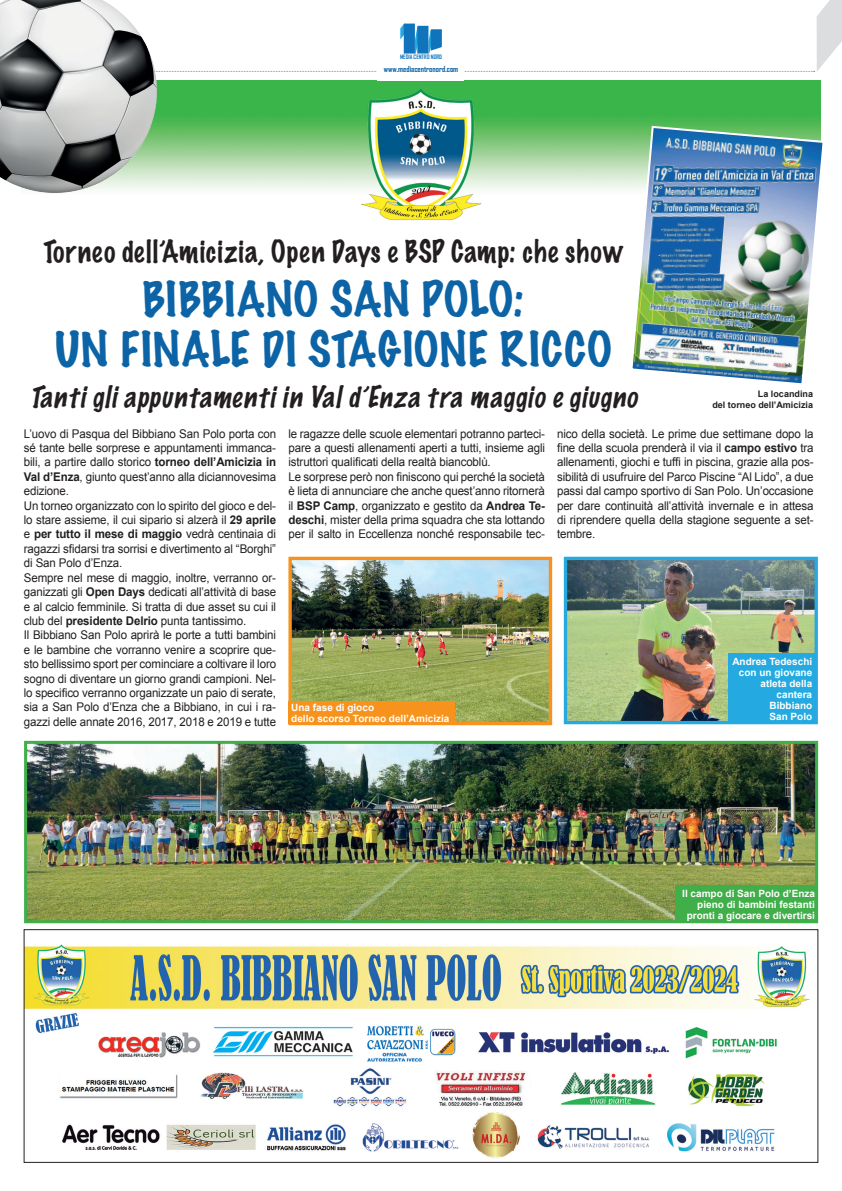
<style>
.page{position:relative;width:842px;height:1191px;background:#fff}
.page>*{position:absolute;margin:0;border:0;box-sizing:border-box;transform-origin:0 0}
.t1{font:100 44px/50px "Marker Felt";color:#0c63a5;text-align:center;scale:1.06 1}
.t2{font:100 28px "Marker Felt";letter-spacing:.035em;color:#231f20}
.t3{font:italic 100 27px "Marker Felt";color:#231f20}
.t4{font:12px/14.4px "Arial";letter-spacing:-.01em;color:#231f20;scale:.96 1}
.t5{font:700 10px/11px "Arial";color:#fff;text-align:right}
.t6{font:700 9px/11px "Arial";color:#231f20;text-align:right}
.t7{font:700 8px "Agency FB";color:#0c63a5}
.t8{font:700 5.8px "Agency FB";color:#1074bc}
.s1{font-weight:700}
</style>
<div class="page">
<img style="left:159px;top:80px;width:662px;height:140px">
<svg style="left:159px;top:0;width:683px;height:72px"></svg>
<img style="left:26px;top:944px;width:784px;height:214px">
<div style="left:24px;top:929px;width:794px;height:233px;border:1px solid #231f20"></div>
<img style="left:0;top:0;width:159px;height:193px">
<img style="left:28px;top:745px;width:786px;height:174px">
<div style="left:24px;top:741px;width:794px;height:182px;border:3px solid #40ae49"></div>
<div style="left:675px;top:885px;width:143px;height:38px;background:#40ae49"></div>
<img style="left:292px;top:561px;width:256px;height:160px">
<div style="left:288px;top:557px;width:264px;height:168px;border:3px solid #f7931d"></div>
<img style="left:568px;top:561px;width:246px;height:159px">
<div style="left:564px;top:557px;width:254px;height:167px;border:3px solid #24aae1"></div>
<div style="left:288px;top:701px;width:167px;height:23px;background:#f7931d"></div>
<div style="left:728px;top:653px;width:87px;height:71px;background:#24aae1"></div>
<img style="left:629px;top:125px;width:194px;height:259px">
<p class="t8" style="left:400px;top:54px;width:44px">MEDIA CENTRO NORD</p>
<p class="t7" style="left:384px;top:64px;width:76px">www.mediacentronord.com</p>
<h2 class="t2" style="left:43px;top:229px;width:581px">Torneo dell’Amicizia, Open Days e BSP Camp: che show</h2>
<h1 class="t1" style="left:55px;top:274px;width:527px">BIBBIANO SAN POLO:<br>UN FINALE DI STAGIONE RICCO</h1>
<h3 class="t3" style="left:30px;top:375px;width:616px">TantigliappuntamentiinVald’Enzatramaggioegiugno</h3>
<p class="t4" style="left:24px;top:426px;width:264px">L’uovo di Pasqua del Bibbiano San Polo porta con sé tante belle sorprese e appuntamenti immanca&shy;bili, a partire dallo storico <span class="s1">torneo dell’Amicizia in Val d’Enza</span>, giunto quest’anno alla diciannovesima edizione.<br>Un torneo organizzato con lo spirito del gioco e del&shy;lo stare assieme, il cui sipario si alzerà il <span class="s1">29 aprile </span>e <span class="s1">per tutto il mese di maggio</span> vedrà centinaia di ragazzi sfidarsi tra sorrisi e divertimento al “Borghi” di San Polo d’Enza.<br>Sempre nel mese di maggio, inoltre, verranno or&shy;ganizzati gli <span class="s1">Open Days</span> dedicati all’attività di base e al calcio femminile. Si tratta di due asset su cui il club del <span class="s1">presidente Delrio</span> punta tantissimo.<br>Il Bibbiano San Polo aprirà le porte a tutti bambini e le bambine che vorranno venire a scoprire que&shy;sto bellissimo sport per cominciare a coltivare il loro sogno di diventare un giorno grandi campioni. Nel&shy;lo specifico verranno organizzate un paio di serate, sia a San Polo d’Enza che a Bibbiano, in cui i ra&shy;gazzi delle annate 2016, 2017, 2018 e 2019 e tutte</p>
<p class="t4" style="left:288px;top:426px;width:269px">le ragazze delle scuole elementari potranno parteci&shy;pare a questi allenamenti aperti a tutti, insieme agli istruttori qualificati della realtà biancoblù.<br>Le sorprese però non finiscono qui perché la società è lieta di annunciare che anche quest’anno ritornerà il <span class="s1">BSP Camp</span>, organizzato e gestito da <span class="s1">Andrea Te&shy;deschi</span>, mister della prima squadra che sta lottando per il salto in Eccellenza nonché responsabile tec-</p>
<p class="t4" style="left:557px;top:426px;width:269px;text-align:justify">nico della società. Le prime due settimane dopo la fine della scuola prenderà il via il <span class="s1">campo estivo</span> tra allenamenti, giochi e tuffi in piscina, grazie alla pos&shy;sibilità di usufruire del Parco Piscine “Al Lido”, a due passi dal campo sportivo di San Polo. Un’occasione per dare continuità all’attività invernale e in attesa di riprendere quella della stagione seguente a set&shy;tembre.</p>
<p class="t6" style="left:712px;top:389px;width:102px">La locandina<br>del torneo dell’Amicizia</p>
<p class="t5" style="left:732px;top:656px;width:81px">Andrea Tedeschi con un giovane atleta della cantera<br>Bibbiano<br>San Polo</p>
<p class="t5" style="left:291px;top:702px;width:160px;text-align:left">Una fase di gioco<br>dello scorso Torneo dell’Amicizia</p>
<p class="t5" style="left:682px;top:888px;width:134px">Il campo di San Polo d’Enza pieno di bambini festanti pronti a giocare e divertirsi</p>
</div>
